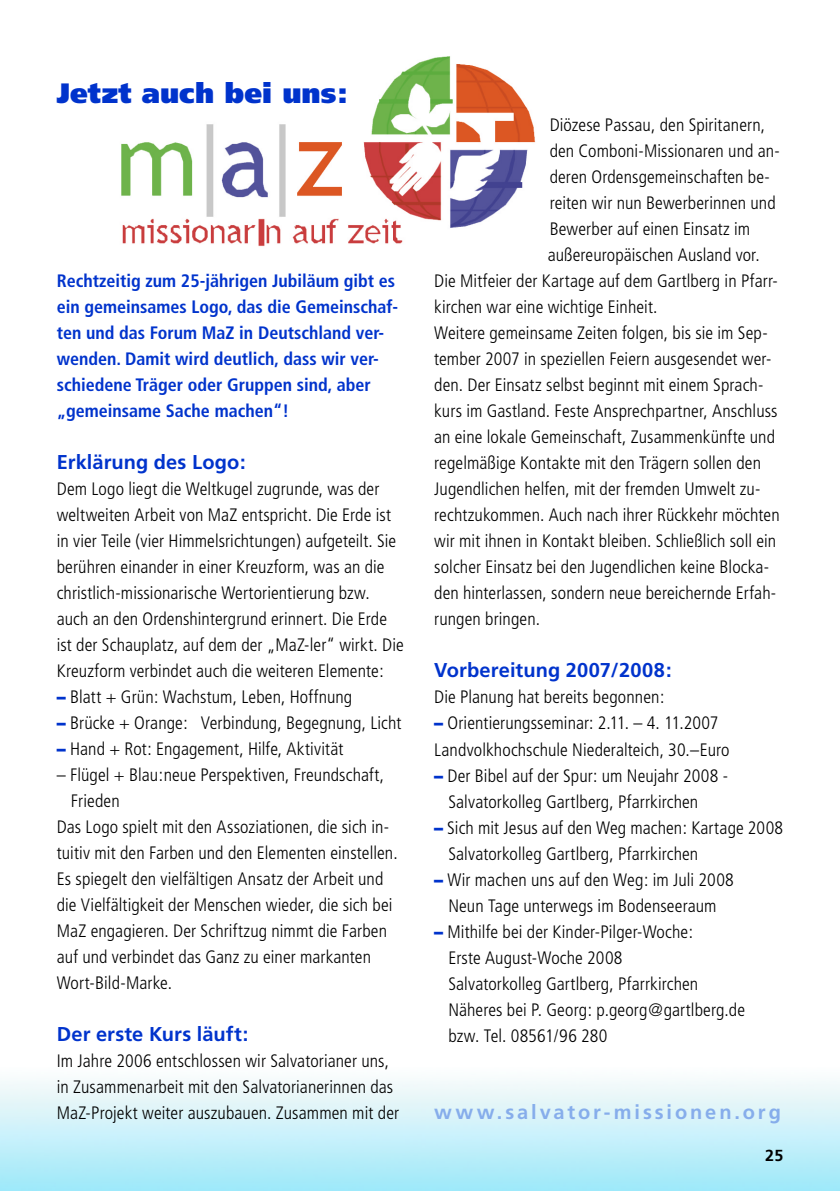
<style>
.page{position:relative;width:840px;height:1191px;background:#fff}
.page>*{position:absolute;margin:0;border:0;box-sizing:border-box;transform-origin:0 0}
.t1{font:900 28px "Frutiger";color:#03c}
.t2{font:700 20px "Frutiger";letter-spacing:.005em;color:#03c}
.t3{font:700 20px "Frutiger";letter-spacing:.145em;color:#86adeb}
.t4{font:300 condensed 18px/26px "Frutiger";letter-spacing:.005em;color:#000}
.t5{font:700 condensed 18px/26px "Frutiger";color:#03c}
.t6{font:700 16px "Frutiger";color:#000}
.s1{font-weight:900;font-stretch:normal;color:#03c}
</style>
<div class="page">
<img style="left:121px;top:56px;width:415px;height:191px">
<p class="t1" style="left:57px;top:77px;width:292px">Jetzt auch bei uns:</p>
<p class="t5" style="left:57px;top:267px;width:343px">Rechtzeitig zum 25-jährigen Jubiläum gibt es ein gemeinsames Logo, das die Gemeinschaf&shy;ten und das Forum MaZ in Deutschland ver&shy;wenden. Damit wird deutlich, dass wir ver&shy;schiedene Träger oder Gruppen sind, aber „gemeinsame Sache machen“!</p>
<p class="t2" style="left:57px;top:450px;width:190px">Erklärung des Logo:</p>
<p class="t4" style="left:57px;top:475px;width:348px">Dem Logo liegt die Weltkugel zugrunde, was der weltweiten Arbeit von MaZ entspricht. Die Erde ist in vier Teile (vier Himmelsrichtungen) aufgeteilt. Sie berühren einander in einer Kreuzform, was an die christlich-missionarische Wertorientierung bzw. auch an den Ordenshintergrund erinnert. Die Erde ist der Schauplatz, auf dem der „MaZ-ler“ wirkt. Die Kreuzform verbindet auch die weiteren Elemente:</p>
<p class="t4" style="left:57px;top:683px;width:297px"><span class="s1">–</span> Blatt + Grün: Wachstum, Leben, Hoffnung</p>
<p class="t4" style="left:57px;top:709px;width:346px"><span class="s1">–</span> Brücke + Orange: Verbindung, Begegnung, Licht</p>
<p class="t4" style="left:57px;top:735px;width:288px"><span class="s1">–</span> Hand + Rot: Engagement, Hilfe, Aktivität</p>
<p class="t4" style="left:57px;top:761px;width:328px">– Flügel + Blau:neue Perspektiven, Freundschaft,</p>
<p class="t4" style="left:71px;top:787px;width:50px">Frieden</p>
<p class="t4" style="left:57px;top:813px;width:334px">Das Logo spielt mit den Assoziationen, die sich in-</p>
<p class="t4" style="left:57px;top:839px;width:342px">tuitiv mit den Farben und den Elementen einstellen.</p>
<p class="t4" style="left:57px;top:865px;width:328px">Es spiegelt den vielfältigen Ansatz der Arbeit und</p>
<p class="t4" style="left:57px;top:891px;width:337px">die Vielfältigkeit der Menschen wieder, die sich bei</p>
<p class="t4" style="left:57px;top:917px;width:331px">MaZ engagieren. Der Schriftzug nimmt die Farben</p>
<p class="t4" style="left:57px;top:943px;width:316px">auf und verbindet das Ganz zu einer markanten</p>
<p class="t4" style="left:57px;top:969px;width:117px">Wort-Bild-Marke.</p>
<p class="t2" style="left:57px;top:1022px;width:193px">Der erste Kurs läuft:</p>
<p class="t4" style="left:57px;top:1047px;width:344px">Im Jahre 2006 entschlossen wir Salvatorianer uns, in Zusammenarbeit mit den Salvatorianerinnen das<br>MaZ-Projekt weiter auszubauen. Zusammen mit der</p>
<p class="t4" style="left:549px;top:112px;width:217px">Diözese Passau, den Spiritanern,</p>
<p class="t4" style="left:549px;top:138px;width:231px">den Comboni-Missionaren und an-</p>
<p class="t4" style="left:549px;top:164px;width:221px">deren Ordensgemeinschaften be-</p>
<p class="t4" style="left:549px;top:190px;width:227px">reiten wir nun Bewerberinnen und</p>
<p class="t4" style="left:549px;top:216px;width:202px">Bewerber auf einen Einsatz im</p>
<p class="t4" style="left:547px;top:242px;width:214px">außereuropäischen Ausland vor.</p>
<p class="t4" style="left:434px;top:268px;width:345px">Die Mitfeier der Kartage auf dem Gartlberg in Pfarr-</p>
<p class="t4" style="left:434px;top:294px;width:225px">kirchen war eine wichtige Einheit.</p>
<p class="t4" style="left:434px;top:320px;width:335px">Weitere gemeinsame Zeiten folgen, bis sie im Sep-</p>
<p class="t4" style="left:434px;top:346px;width:338px">tember 2007 in speziellen Feiern ausgesendet wer-</p>
<p class="t4" style="left:434px;top:372px;width:330px">den. Der Einsatz selbst beginnt mit einem Sprach-</p>
<p class="t4" style="left:434px;top:398px;width:345px">kurs im Gastland. Feste Ansprechpartner, Anschluss</p>
<p class="t4" style="left:434px;top:424px;width:342px">an eine lokale Gemeinschaft, Zusammenkünfte und</p>
<p class="t4" style="left:434px;top:450px;width:328px">regelmäßige Kontakte mit den Trägern sollen den</p>
<p class="t4" style="left:434px;top:476px;width:328px">Jugendlichen helfen, mit der fremden Umwelt zu-</p>
<p class="t4" style="left:434px;top:502px;width:347px">rechtzukommen. Auch nach ihrer Rückkehr möchten</p>
<p class="t4" style="left:434px;top:528px;width:343px">wir mit ihnen in Kontakt bleiben. Schließlich soll ein</p>
<p class="t4" style="left:434px;top:554px;width:336px">solcher Einsatz bei den Jugendlichen keine Blocka-</p>
<p class="t4" style="left:434px;top:580px;width:343px">den hinterlassen, sondern neue bereichernde Erfah-</p>
<p class="t4" style="left:434px;top:606px;width:107px">rungen bringen.</p>
<p class="t2" style="left:434px;top:659px;width:239px">Vorbereitung 2007/2008:</p>
<p class="t4" style="left:434px;top:684px;width:231px">Die Planung hat bereits begonnen:</p>
<p class="t4" style="left:434px;top:710px;width:297px"><span class="s1">–</span> Orientierungsseminar: 2.11. – 4. 11.2007<br>Landvolkhochschule Niederalteich, 30.–Euro</p>
<p class="t4" style="left:448px;top:762px;width:281px;text-indent:-14px"><span class="s1">–</span> Der Bibel auf der Spur: um Neujahr 2008 -<br>Salvatorkolleg Gartlberg, Pfarrkirchen</p>
<p class="t4" style="left:448px;top:814px;width:336px;text-indent:-14px"><span class="s1">–</span> Sich mit Jesus auf den Weg machen: Kartage 2008<br>Salvatorkolleg Gartlberg, Pfarrkirchen</p>
<p class="t4" style="left:434px;top:866px;width:301px;text-align:center"><span class="s1">–</span> Wir machen uns auf den Weg: im Juli 2008<br>Neun Tage unterwegs im Bodenseeraum</p>
<p class="t4" style="left:448px;top:918px;width:298px;text-indent:-14px"><span class="s1">–</span> Mithilfe bei der Kinder-Pilger-Woche:<br>Erste August-Woche 2008<br>Salvatorkolleg Gartlberg, Pfarrkirchen Näheres bei P. Georg: p.georg@gartlberg.de bzw. Tel. 08561/96 280</p>
<p class="t3" style="left:434px;top:1100px;width:348px">www.salvator-missionen.org</p>
<p class="t6" style="left:764px;top:1146px;width:19px">25</p>
</div>
